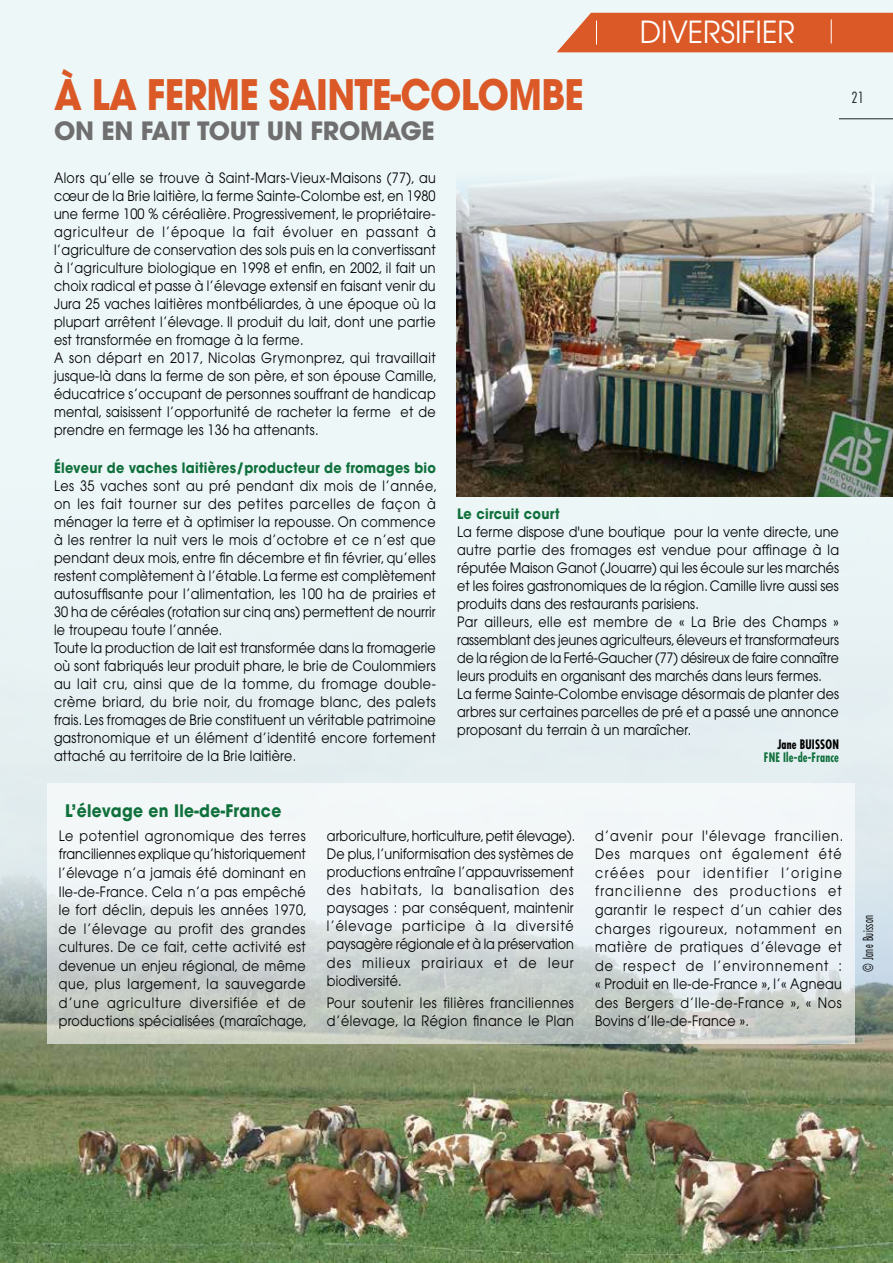
<style>
.page{position:relative;width:893px;height:1263px;background:#eef7f8}
.page>*{position:absolute;margin:0;border:0;box-sizing:border-box;transform-origin:0 0}
.t1{font:700 41.7px "Avant Garde";letter-spacing:-.02em;color:#db5926;scale:.88 1}
.t2{font:30.3px "Avant Garde";color:#fff;scale:.95 1}
.t3{font:700 25.05px "Avant Garde";letter-spacing:-.01em;color:#706f6f}
.t4{font:700 17.25px "Avant Garde";letter-spacing:.02em;color:#10703c;scale:.9 1}
.t5{font:300 condensed 15px "Futura";color:#000}
.t6{font:14.25px/18px "Avant Garde";letter-spacing:.02em;color:#000;scale:.89 1}
.t7{font:14.25px/18.1px "Avant Garde";letter-spacing:.045em;color:#000;scale:.89 1}
.t8{font:700 14.25px "Avant Garde";letter-spacing:.02em;color:#10703c;scale:.9 1}
.t9{font:300 condensed 13.5px "Futura";letter-spacing:.04em;color:#000;scale:.81 1}
.t10{font:700 condensed 12.75px "Futura";letter-spacing:.015em;color:#10703c;scale:.9 1}
.t11{font:700 condensed 12.75px "Futura";letter-spacing:.015em;color:#000;scale:.9 1}
</style>
<div class="page">
<img style="left:0;top:432px;width:888px;height:831px">
<div style="left:557px;top:13px;width:336px;height:39px;background:#db5926"></div>
<img style="left:1px;top:758px;width:892px;height:505px">
<img style="left:457px;top:181px;width:436px;height:316px">
<svg style="left:47px;top:783px;width:808px;height:261px"></svg>
<h1 class="t1" style="left:54px;top:67px;width:603px">À LA FERME SAINTE-COLOMBE</h1>
<h3 class="t3" style="left:54px;top:114px;width:382px">ON EN FAIT TOUT UN FROMAGE</h3>
<h2 class="t2" style="left:640px;top:14px;width:165px">DIVERSIFIER</h2>
<p class="t6" style="left:54px;top:169px;width:432px">Alors qu’elle se trouve à Saint-Mars-Vieux-Maisons (77), au cœur de la Brie laitière, la ferme Sainte-Colombe est, en 1980 une ferme 100 % céréalière. Progressivement, le propriétaire&shy;agriculteur de l’époque la fait évoluer en passant à l’agriculture de conservation des sols puis en la convertissant à l’agriculture biologique en 1998 et enfin, en 2002, il fait un choix radical et passe à l’élevage extensif en faisant venir du Jura 25 vaches laitières montbéliardes, à une époque où la plupart arrêtent l’élevage. Il produit du lait, dont une partie est transformée en fromage à la ferme.<br>A son départ en 2017, Nicolas Grymonprez, qui travaillait jusque-là dans la ferme de son père, et son épouse Camille, éducatrice s’occupant de personnes souffrant de handicap mental, saisissent l’opportunité de racheter la ferme et de prendre en fermage les 136 ha attenants.</p>
<p class="t8" style="left:54px;top:458px;width:426px">Éleveur de vaches laitières/producteur de fromages bio</p>
<p class="t6" style="left:54px;top:476px;width:432px">Les 35 vaches sont au pré pendant dix mois de l’année, on les fait tourner sur des petites parcelles de façon à ménager la terre et à optimiser la repousse. On commence à les rentrer la nuit vers le mois d’octobre et ce n’est que pendant deux mois, entre fin décembre et fin février, qu’elles restent complètement à l’étable. La ferme est complètement autosuffisante pour l’alimentation, les 100 ha de prairies et 30 ha de céréales (rotation sur cinq ans) permettent de nourrir le troupeau toute l’année.<br>Toute la production de lait est transformée dans la fromagerie où sont fabriqués leur produit phare, le brie de Coulommiers au lait cru, ainsi que de la tomme, du fromage double&shy;crème briard, du brie noir, du fromage blanc, des palets frais. Les fromages de Brie constituent un véritable patrimoine gastronomique et un élément d’identité encore fortement attaché au territoire de la Brie laitière.</p>
<p class="t8" style="left:457px;top:505px;width:116px">Le circuit court</p>
<p class="t6" style="left:457px;top:523px;width:431px">La ferme dispose d'une boutique pour la vente directe, une autre partie des fromages est vendue pour affinage à la réputée Maison Ganot (Jouarre) qui les écoule sur les marchés et les foires gastronomiques de la région. Camille livre aussi ses produits dans des restaurants parisiens.<br>Par ailleurs, elle est membre de « La Brie des Champs » rassemblant des jeunes agriculteurs, éleveurs et transformateurs de la région de la Ferté-Gaucher (77) désireux de faire connaître leurs produits en organisant des marchés dans leurs fermes.<br>La ferme Sainte-Colombe envisage désormais de planter des arbres sur certaines parcelles de pré et a passé une annonce proposant du terrain à un maraîcher.</p>
<p class="t11" style="left:777px;top:736px;width:70px">Jane BUISSON</p>
<p class="t10" style="left:764px;top:749px;width:85px">FNE Ile-de-France</p>
<p class="t5" style="left:851px;top:88px;width:14px">21</p>
<p class="t4" style="left:65px;top:799px;width:242px">L’élevage en Ile-de-France</p>
<p class="t6" style="left:59px;top:826px;width:280px;line-height:18.5px;text-align:justify">Le potentiel agronomique des terres franciliennes explique qu’historiquement l’élevage n’a jamais été dominant en Ile-de-France. Cela n’a pas empêché le fort déclin, depuis les années 1970, de l’élevage au profit des grandes cultures. De ce fait, cette activité est devenue un enjeu régional, de même que, plus largement, la sauvegarde d’une agriculture diversifiée et de productions spécialisées (maraîchage,</p>
<p class="t6" style="left:327px;top:827px;width:280px;text-align:justify">arboriculture, horticulture, petit élevage).<br>De plus, l’uniformisation des systèmes de productions entraîne l’appauvrissement des habitats, la banalisation des paysages : par conséquent, maintenir l’élevage participe à la diversité paysagère régionale et à la préservation des milieux prairiaux et de leur biodiversité.</p>
<p class="t7" style="left:327px;top:994px;width:279px">Pour soutenir les filières franciliennes d’élevage, la Région finance le Plan</p>
<p class="t6" style="left:595px;top:826px;width:281px;line-height:18.5px;text-align:justify">d’avenir pour l'élevage francilien.<br>Des marques ont également été créées pour identifier l’origine francilienne des productions et garantir le respect d’un cahier des charges rigoureux, notamment en matière de pratiques d’élevage et de respect de l’environnement : « Produit en Ile-de-France », l’« Agneau des Bergers d’Ile-de-France », « Nos Bovins d’Ile-de-France ».</p>
<p class="t9" style="left:860px;top:972px;width:72px;rotate:-90deg">© Jane Buisson</p>
</div>
